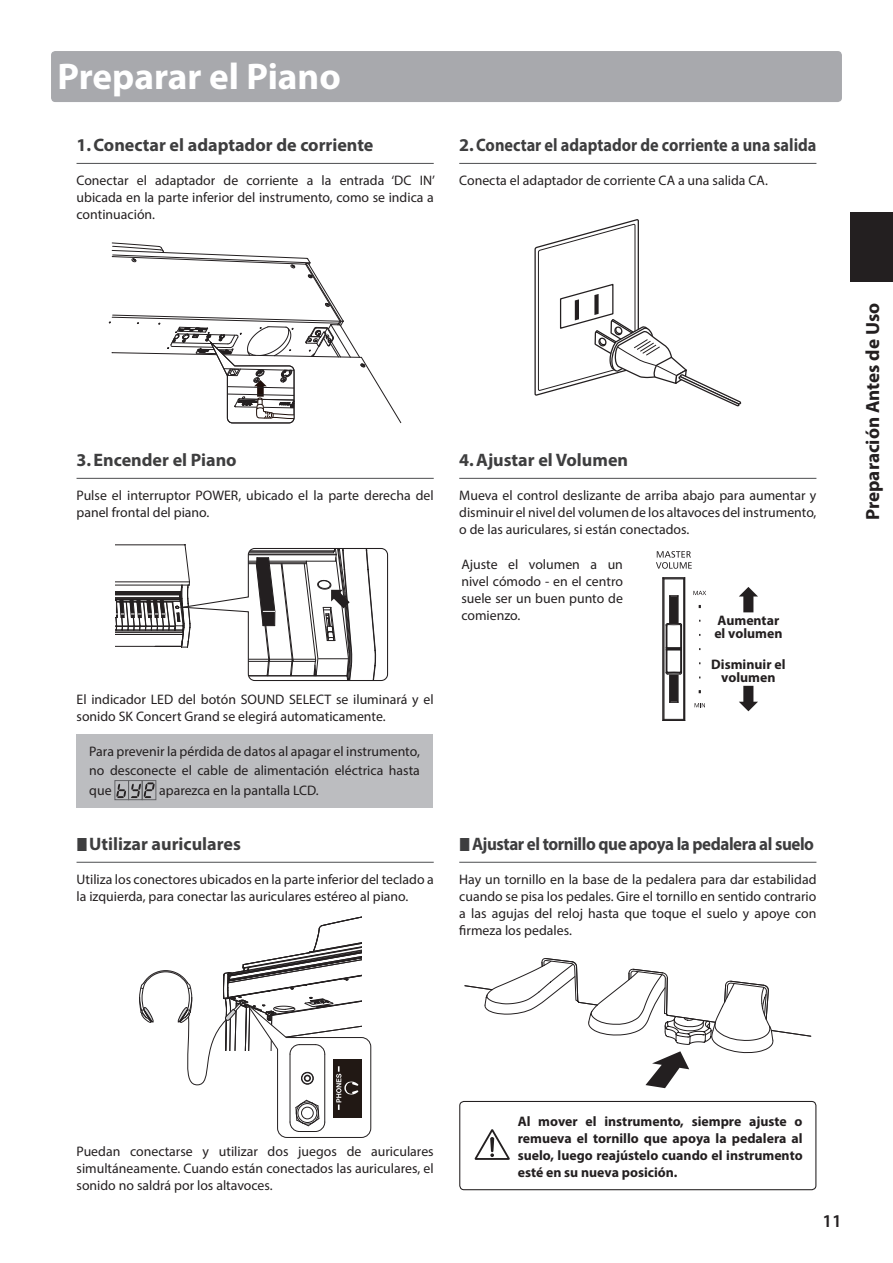
<style>
.page{position:relative;width:893px;height:1263px;background:#fff}
.page>*{position:absolute;margin:0;border:0;box-sizing:border-box;transform-origin:0 0}
.t1{font:700 37.2px "Myriad Pro";color:#fff}
.t2{font:700 19.2px "Myriad Pro";color:#231f20}
.t3{font:700 18px "Myriad Pro";color:#3e3e3f}
.t4{font:700 18px "Myriad Pro";letter-spacing:-.025em;color:#3e3e3f;scale:.94 1}
.t5{font:600 18px "Myriad Pro";color:#231f20}
.t6{font:13.8px/17px "Myriad Pro";color:#231f20;text-align:justify}
.t7{font:700 13.8px/17px "Myriad Pro";color:#231f20}
</style>
<div class="page">
<div style="left:850px;top:213px;width:43px;height:69px;background:#231f20"></div>
<div style="left:51px;top:51px;width:791px;height:51px;background:#a8a9ad;border-radius:4px"></div>
<hr style="left:77px;top:163px;width:357px;height:1px;background:#57585a">
<svg style="left:109px;top:242px;width:292px;height:181px"></svg>
<hr style="left:459px;top:163px;width:357px;height:1px;background:#57585a">
<svg style="left:534px;top:219px;width:208px;height:188px"></svg>
<hr style="left:77px;top:478px;width:357px;height:1px;background:#57585a">
<svg style="left:116px;top:544px;width:273px;height:137px"></svg>
<div style="left:77px;top:734px;width:356px;height:73px;background:#bcbdc0"></div>
<div style="left:115px;top:780px;width:14px;height:20px;border:1px solid #636366"></div>
<div style="left:128px;top:780px;width:15px;height:20px;border:1px solid #636366"></div>
<div style="left:142px;top:780px;width:14px;height:20px;border:1px solid #636366"></div>
<svg style="left:116px;top:782px;width:39px;height:16px"></svg>
<hr style="left:459px;top:478px;width:357px;height:1px;background:#57585a">
<hr style="left:664px;top:579px;width:1px;height:140px;background:#231f20">
<hr style="left:683px;top:579px;width:1px;height:140px;background:#231f20">
<svg style="left:662px;top:719px;width:23px;height:2px"></svg>
<svg style="left:662px;top:577px;width:23px;height:3px"></svg>
<hr style="left:684px;top:578px;width:1px;height:142px;background:#231f20">
<hr style="left:663px;top:578px;width:1px;height:142px;background:#231f20">
<svg style="left:656px;top:551px;width:36px;height:18px"></svg>
<svg style="left:693px;top:591px;width:13px;height:4px"></svg>
<svg style="left:695px;top:703px;width:10px;height:4px"></svg>
<hr style="left:669px;top:596px;width:1px;height:70px;background:#231f20">
<hr style="left:678px;top:596px;width:1px;height:70px;background:#231f20">
<hr style="left:677px;top:596px;width:1px;height:70px;background:#231f20">
<svg style="left:669px;top:595px;width:9px;height:3px"></svg>
<hr style="left:670px;top:596px;width:1px;height:70px;background:#231f20">
<div style="left:670px;top:597px;width:7px;height:52px;background:#231f20"></div>
<hr style="left:669px;top:632px;width:1px;height:70px;background:#231f20">
<hr style="left:678px;top:632px;width:1px;height:70px;background:#231f20">
<hr style="left:677px;top:632px;width:1px;height:70px;background:#231f20">
<svg style="left:670px;top:701px;width:9px;height:2px"></svg>
<hr style="left:670px;top:632px;width:1px;height:70px;background:#231f20">
<div style="left:670px;top:649px;width:7px;height:52px;background:#231f20"></div>
<svg style="left:666px;top:623px;width:16px;height:52px"></svg>
<svg style="left:739px;top:686px;width:19px;height:25px"></svg>
<svg style="left:739px;top:587px;width:19px;height:25px"></svg>
<hr style="left:77px;top:862px;width:357px;height:1px;background:#57585a">
<svg style="left:139px;top:916px;width:233px;height:222px"></svg>
<hr style="left:459px;top:862px;width:357px;height:1px;background:#57585a">
<svg style="left:464px;top:958px;width:347px;height:130px"></svg>
<svg style="left:475px;top:1129px;width:35px;height:31px"></svg>
<div style="left:459px;top:1101px;width:357px;height:89px;border:1px solid #231f20;border-radius:4px"></div>
<h1 class="t1" style="left:57px;top:52px;width:285px">Preparar el Piano</h1>
<h3 class="t3" style="left:77px;top:133px;width:298px">1.Conectar el adaptador de corriente</h3>
<p class="t6" style="left:77px;top:172px;width:360px">Conectar el adaptador de corriente a la entrada ‘DC IN’ ubicada en la parte inferior del instrumento, como se indica a continuación.</p>
<h3 class="t3" style="left:459px;top:133px;width:359px">2.Conectar el adaptador de corriente a una salida</h3>
<p class="t6" style="left:459px;top:172px;width:309px">Conecta el adaptador de corriente CA a una salida CA.</p>
<h3 class="t3" style="left:77px;top:448px;width:162px">3.Encender el Piano</h3>
<p class="t6" style="left:77px;top:487px;width:359px">Pulse el interruptor POWER, ubicado el la parte derecha del panel frontal del piano.</p>
<p class="t6" style="left:77px;top:691px;width:359px">El indicador LED del botón SOUND SELECT se iluminará y el sonido SK Concert Grand se elegirá automaticamente.</p>
<p class="t6" style="left:89px;top:742px;width:332px;line-height:19.2px">Para prevenir la pérdida de datos al apagar el instrumento, no desconecte el cable de alimentación eléctrica hasta que</p>
<p class="t6" style="left:159px;top:781px;width:160px">aparezca en la pantalla LCD.</p>
<h3 class="t3" style="left:89px;top:832px;width:153px">Utilizar auriculares</h3>
<p class="t6" style="left:77px;top:871px;width:359px">Utiliza los conectores ubicados en la parte inferior del teclado a la izquierda, para conectar las auriculares estéreo al piano.</p>
<h3 class="t3" style="left:459px;top:448px;width:170px">4.Ajustar el Volumen</h3>
<p class="t6" style="left:459px;top:487px;width:359px">Mueva el control deslizante de arriba abajo para aumentar y disminuir el nivel del volumen de los altavoces del instrumento, o de las auriculares, si están conectados.</p>
<p class="t6" style="left:461px;top:556px;width:163px">Ajuste el volumen a un nivel cómodo - en el centro suele ser un buen punto de comienzo.</p>
<p class="t7" style="left:714px;top:613px;width:70px;line-height:13.8px">Aumentar el volumen</p>
<p class="t7" style="left:711px;top:656px;width:76px;line-height:13.8px;text-align:center">Disminuir el volumen</p>
<h3 class="t4" style="left:472px;top:832px;width:365px">Ajustar el tornillo que apoya la pedalera al suelo</h3>
<p class="t6" style="left:459px;top:871px;width:359px">Hay un tornillo en la base de la pedalera para dar estabilidad cuando se pisa los pedales. Gire el tornillo en sentido contrario a las agujas del reloj hasta que toque el suelo y apoye con firmeza los pedales.</p>
<h2 class="t2" style="left:860px;top:520px;width:219px;rotate:-90deg">Preparación Antes de Uso</h2>
<p class="t6" style="left:77px;top:1143px;width:359px">Puedan conectarse y utilizar dos juegos de auriculares simultáneamente. Cuando están conectados las auriculares, el sonido no saldrá por los altavoces.</p>
<p class="t7" style="left:518px;top:1112px;width:286px;text-align:justify">Al mover el instrumento, siempre ajuste o remueva el tornillo que apoya la pedalera al suelo, luego reajústelo cuando el instrumento esté en su nueva posición.</p>
<h3 class="t5" style="left:823px;top:1209px;width:21px">11</h3>
</div>
